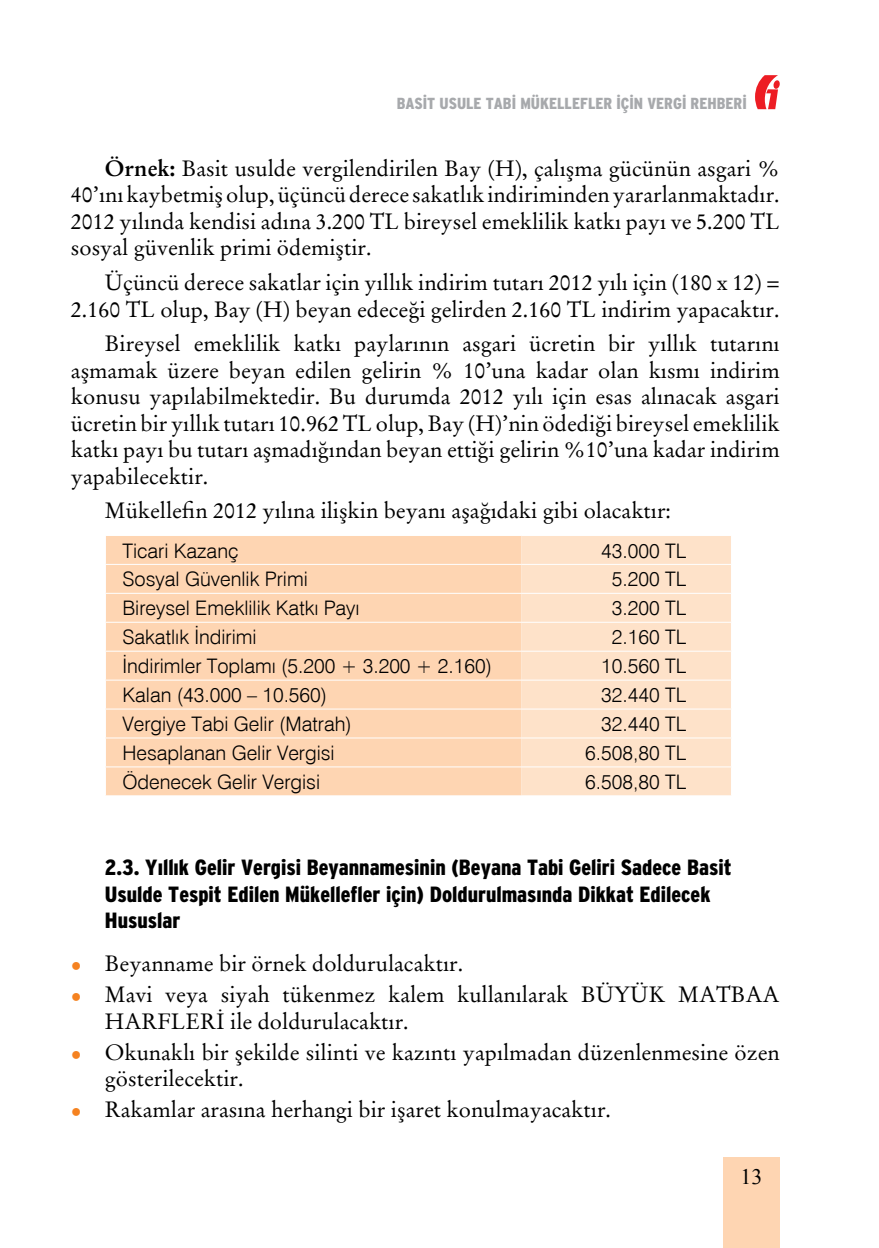
<style>
.page{position:relative;width:879px;height:1248px;background:#fff}
.page>*{position:absolute;margin:0;border:0;box-sizing:border-box;transform-origin:0 0}
.t1{font:22px/26.4px "Stempel Garamond";color:#000;text-align:justify}
.t2{font:22px/26.4px "yargiinterstate";color:#000}
.t3{font:22px "Times New Roman";color:#000}
.t4{font:300 20px "Swiss 721 BT";color:#000}
.t5{font:16px "yargiinterstate";color:#a7a9ac}
.s1{font-weight:700}
.s2{font-family:"Times New Roman";font-size:18px;color:#f58220}
</style>
<div class="page">
<svg style="left:755px;top:75px;width:25px;height:34px"></svg>
<div style="left:723px;top:1157px;width:57px;height:90px;background:#fed5b2"></div>
<div style="left:106px;top:536px;width:415px;height:259px;background:#fed5b2"></div>
<div style="left:521px;top:536px;width:210px;height:259px;background:#fee2c9"></div>
<hr style="left:105px;top:564px;width:416px;height:1px;background:#fff">
<hr style="left:521px;top:564px;width:211px;height:1px;background:#fff">
<hr style="left:105px;top:592px;width:416px;height:1px;background:#fff">
<hr style="left:521px;top:592px;width:211px;height:1px;background:#fff">
<hr style="left:105px;top:621px;width:416px;height:1px;background:#fff">
<hr style="left:521px;top:621px;width:211px;height:1px;background:#fff">
<hr style="left:105px;top:650px;width:416px;height:1px;background:#fff">
<hr style="left:521px;top:650px;width:211px;height:1px;background:#fff">
<hr style="left:105px;top:679px;width:416px;height:1px;background:#fff">
<hr style="left:521px;top:679px;width:211px;height:1px;background:#fff">
<hr style="left:105px;top:708px;width:416px;height:1px;background:#fff">
<hr style="left:521px;top:708px;width:211px;height:1px;background:#fff">
<hr style="left:105px;top:737px;width:416px;height:1px;background:#fff">
<hr style="left:521px;top:737px;width:211px;height:1px;background:#fff">
<hr style="left:105px;top:766px;width:416px;height:1px;background:#fff">
<hr style="left:521px;top:766px;width:211px;height:1px;background:#fff">
<p class="t5" style="left:397px;top:95px;width:352px">BASİT USULE TABİ MÜKELLEFLER İÇİN VERGİ REHBERİ</p>
<p class="t1" style="left:71px;top:156px;width:710px;text-indent:34px"><span class="s1">Örnek:</span> Basit usulde vergilendirilen Bay (H), çalışma gücünün asgari % 40’ını kaybetmiş olup, üçüncü derece sakatlık indiriminden yararlanmaktadır.<br>2012 yılında kendisi adına 3.200 TL bireysel emeklilik katkı payı ve 5.200 TL sosyal güvenlik primi ödemiştir.</p>
<p class="t1" style="left:71px;top:270px;width:710px;text-align:right">Üçüncü derece sakatlar için yıllık indirim tutarı 2012 yılı için (180 x 12) =<br>2.160 TL olup, Bay (H) beyan edeceği gelirden 2.160 TL indirim yapacaktır.</p>
<p class="t1" style="left:71px;top:331px;width:710px;text-indent:34px">Bireysel emeklilik katkı paylarının asgari ücretin bir yıllık tutarını aşmamak üzere beyan edilen gelirin % 10’una kadar olan kısmı indirim konusu yapılabilmektedir. Bu durumda 2012 yılı için esas alınacak asgari ücretin bir yıllık tutarı 10.962 TL olup, Bay (H)’nin ödediği bireysel emeklilik katkı payı bu tutarı aşmadığından beyan ettiği gelirin %10’una kadar indirim yapabilecektir.</p>
<p class="t1" style="left:105px;top:498px;width:567px">Mükellefin 2012 yılına ilişkin beyanı aşağıdaki gibi olacaktır:</p>
<p class="t4" style="left:122px;top:538px;width:117px">Ticari Kazanç</p>
<p class="t4" style="left:601px;top:538px;width:86px">43.000 TL</p>
<p class="t4" style="left:122px;top:567px;width:187px">Sosyal Güvenlik Primi</p>
<p class="t4" style="left:612px;top:567px;width:76px">5.200 TL</p>
<p class="t4" style="left:122px;top:596px;width:239px">Bireysel Emeklilik Katkı Payı</p>
<p class="t4" style="left:612px;top:596px;width:76px">3.200 TL</p>
<p class="t4" style="left:122px;top:625px;width:136px">Sakatlık İndirimi</p>
<p class="t4" style="left:612px;top:625px;width:76px">2.160 TL</p>
<p class="t4" style="left:122px;top:654px;width:371px">İndirimler Toplamı (5.200 + 3.200 + 2.160)</p>
<p class="t4" style="left:601px;top:654px;width:86px">10.560 TL</p>
<p class="t4" style="left:122px;top:683px;width:206px">Kalan (43.000 – 10.560)</p>
<p class="t4" style="left:601px;top:683px;width:86px">32.440 TL</p>
<p class="t4" style="left:122px;top:711px;width:231px">Vergiye Tabi Gelir (Matrah)</p>
<p class="t4" style="left:601px;top:711px;width:86px">32.440 TL</p>
<p class="t4" style="left:122px;top:740px;width:214px">Hesaplanan Gelir Vergisi</p>
<p class="t4" style="left:585px;top:740px;width:102px">6.508,80 TL</p>
<p class="t4" style="left:122px;top:769px;width:199px">Ödenecek Gelir Vergisi</p>
<p class="t4" style="left:585px;top:769px;width:102px">6.508,80 TL</p>
<p class="t2" style="left:105px;top:854px;width:628px">2.3. Yıllık Gelir Vergisi Beyannamesinin (Beyana Tabi Geliri Sadece Basit<br>Usulde Tespit Edilen Mükellefler için) Doldurulmasında Dikkat Edilecek<br>Hususlar</p>
<p class="t1" style="left:71px;top:951px;width:394px"><span class="s2">●</span> Beyanname bir örnek doldurulacaktır.</p>
<p class="t1" style="left:105px;top:982px;width:676px;text-indent:-34px"><span class="s2">●</span> Mavi veya siyah tükenmez kalem kullanılarak BÜYÜK MATBAA<br>HARFLERİ ile doldurulacaktır.</p>
<p class="t1" style="left:105px;top:1039px;width:676px;text-indent:-34px"><span class="s2">●</span> Okunaklı bir şekilde silinti ve kazıntı yapılmadan düzenlenmesine özen gösterilecektir.</p>
<p class="t1" style="left:71px;top:1096px;width:542px"><span class="s2">●</span> Rakamlar arasına herhangi bir işaret konulmayacaktır.</p>
<p class="t3" style="left:740px;top:1161px;width:23px">13</p>
</div>
